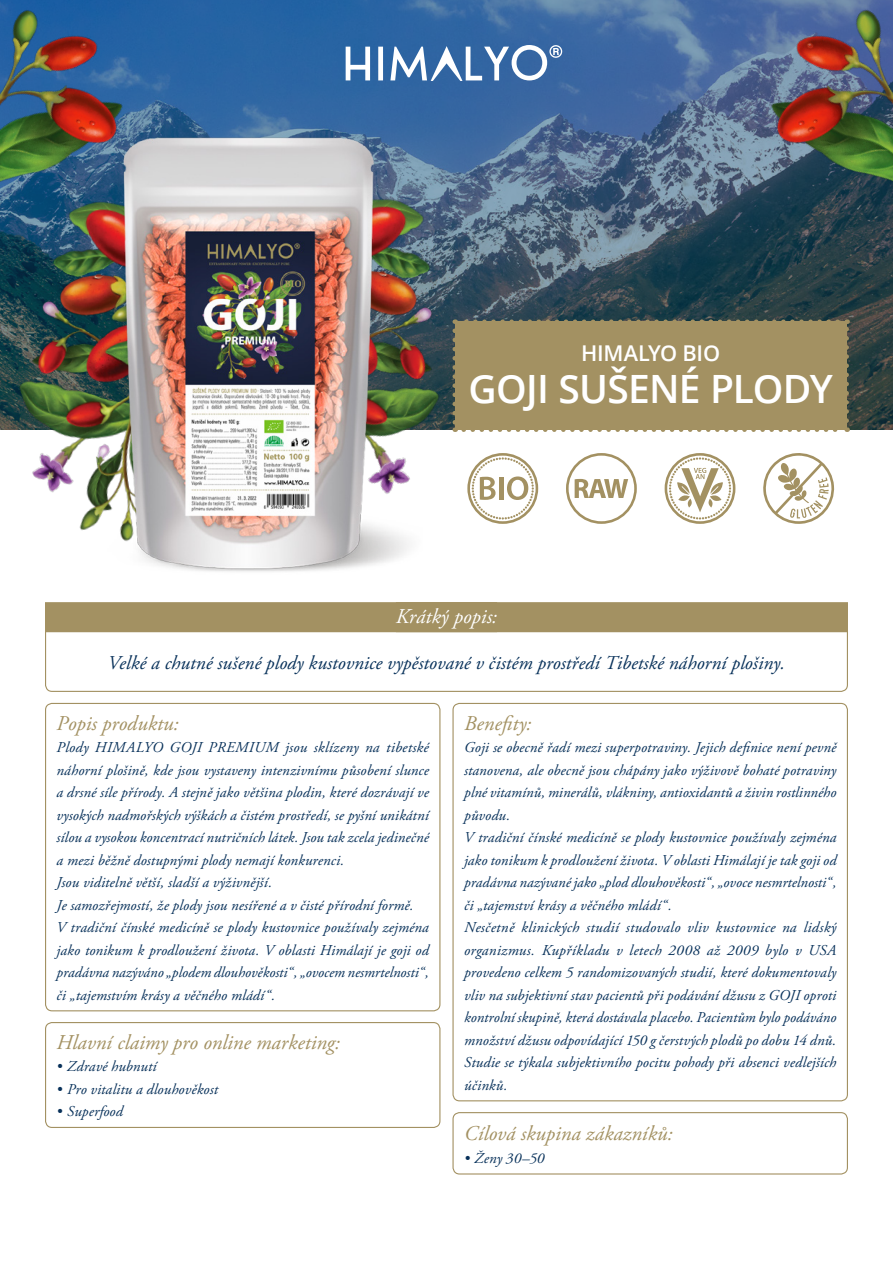
<style>
.page{position:relative;width:893px;height:1263px;background:#fff}
.page>*{position:absolute;margin:0;border:0;box-sizing:border-box;transform-origin:0 0}
.t1{font:600 39px "Open Sans";letter-spacing:-.02em;color:#fff}
.t2{font:600 21.75px "Open Sans";letter-spacing:-.015em;color:#fff}
.t3{font:italic 21px "Adobe Garamond Pro";color:#a39162}
.t4{font:italic 21px "Adobe Garamond Pro";color:#fff}
.t5{font:italic 19.5px "Adobe Garamond Pro";color:#08315a}
.t6{font:italic 15px/22.5px "Adobe Garamond Pro";letter-spacing:.005em;color:#08315a}
</style>
<div class="page">
<svg style="left:187px;top:0;width:706px;height:429px;background:#3d6085"></svg>
<svg style="left:346px;top:45px;width:216px;height:36px"></svg>
<svg style="left:45px;top:632px;width:803px;height:60px"></svg>
<img style="left:0;top:0;width:187px;height:162px">
<img style="left:706px;top:0;width:187px;height:263px">
<div style="left:45px;top:703px;width:395px;height:308px;border:1px solid #a39162;border-radius:7px"></div>
<div style="left:45px;top:1022px;width:395px;height:106px;border:1px solid #a39162;border-radius:7px"></div>
<div style="left:45px;top:602px;width:803px;height:30px;background:#a39162"></div>
<div style="left:452px;top:1112px;width:396px;height:62px;border:1px solid #a39162;border-radius:7px"></div>
<img style="left:0;top:162px;width:64px;height:331px">
<img style="left:422px;top:155px;width:82px;height:277px">
<div style="left:455px;top:322px;width:392px;height:108px;background:#a39162"></div>
<svg style="left:452px;top:331px;width:5px;height:101px"></svg>
<svg style="left:464px;top:427px;width:384px;height:5px"></svg>
<svg style="left:844px;top:319px;width:5px;height:102px"></svg>
<svg style="left:455px;top:319px;width:383px;height:3px"></svg>
<svg style="left:467px;top:453px;width:71px;height:71px"></svg>
<svg style="left:566px;top:453px;width:71px;height:71px"></svg>
<svg style="left:665px;top:453px;width:70px;height:71px"></svg>
<svg style="left:763px;top:453px;width:72px;height:71px"></svg>
<img style="left:64px;top:99px;width:358px;height:504px">
<h2 class="t2" style="left:581px;top:338px;width:140px">HIMALYO BIO</h2>
<h1 class="t1" style="left:469px;top:362px;width:366px">GOJI SUŠENÉ PLODY</h1>
<h3 class="t4" style="left:396px;top:604px;width:103px">Krátký popis:</h3>
<h3 class="t5" style="left:108px;top:651px;width:678px">Velké a chutné sušené plody kustovnice vypěstované v čistém prostředí Tibetské náhorní plošiny.</h3>
<h3 class="t3" style="left:57px;top:710px;width:124px">Popis produktu:</h3>
<p class="t6" style="left:57px;top:737px;width:374px">Plody HIMALYO GOJI PREMIUM jsou sklízeny na tibetské náhorní plošině, kde jsou vystaveny intenzivnímu působení slunce a drsné síle přírody. A stejně jako většina plodin, které dozrávají ve vysokých nadmořských výškách a čistém prostředí, se pyšní unikátní sílou a vysokou koncentrací nutričních látek. Jsou tak zcela jedinečné a mezi běžně dostupnými plody nemají konkurenci.<br>Jsou viditelně větší, sladší a výživnější.<br>Je samozřejmostí, že plody jsou nesířené a v čisté přírodní formě.<br>V tradiční čínské medicíně se plody kustovnice používaly zejména jako tonikum k prodloužení života. V oblasti Himálají je goji od pradávna nazýváno „plodem dlouhověkosti“, „ovocem nesmrtelnosti“, či „tajemstvím krásy a věčného mládí“.</p>
<h3 class="t3" style="left:57px;top:1029px;width:285px">Hlavní claimy pro online marketing:</h3>
<p class="t6" style="left:57px;top:1056px;width:101px">• Zdravé hubnutí</p>
<p class="t6" style="left:57px;top:1078px;width:163px">• Pro vitalitu a dlouhověkost</p>
<p class="t6" style="left:57px;top:1101px;width:68px">• Superfood</p>
<h3 class="t3" style="left:464px;top:710px;width:69px">Benefity:</h3>
<p class="t6" style="left:464px;top:737px;width:374px">Goji se obecně řadí mezi superpotraviny. Jejich definice není pevně stanovena, ale obecně jsou chápány jako výživově bohaté potraviny plné vitamínů, minerálů, vlákniny, antioxidantů a živin rostlinného původu.<br>V tradiční čínské medicíně se plody kustovnice používaly zejména jako tonikum k prodloužení života. V oblasti Himálají je tak goji od pradávna nazývané jako „plod dlouhověkosti“, „ovoce nesmrtelnosti“, či „tajemství krásy a věčného mládí“.<br>Nesčetně klinických studií studovalo vliv kustovnice na lidský organizmus. Kupříkladu v letech 2008 až 2009 bylo v USA provedeno celkem 5 randomizovaných studií, které dokumentovaly vliv na subjektivní stav pacientů při podávání džusu z GOJI oproti kontrolní skupině, která dostávala placebo. Pacientům bylo podáváno množství džusu odpovídající 150 g čerstvých plodů po dobu 14 dnů.<br>Studie se týkala subjektivního pocitu pohody při absenci vedlejších účinků.</p>
<h3 class="t3" style="left:464px;top:1121px;width:210px">Cílová skupina zákazníků:</h3>
<p class="t6" style="left:464px;top:1147px;width:82px">• Ženy 30–50</p>
</div>
